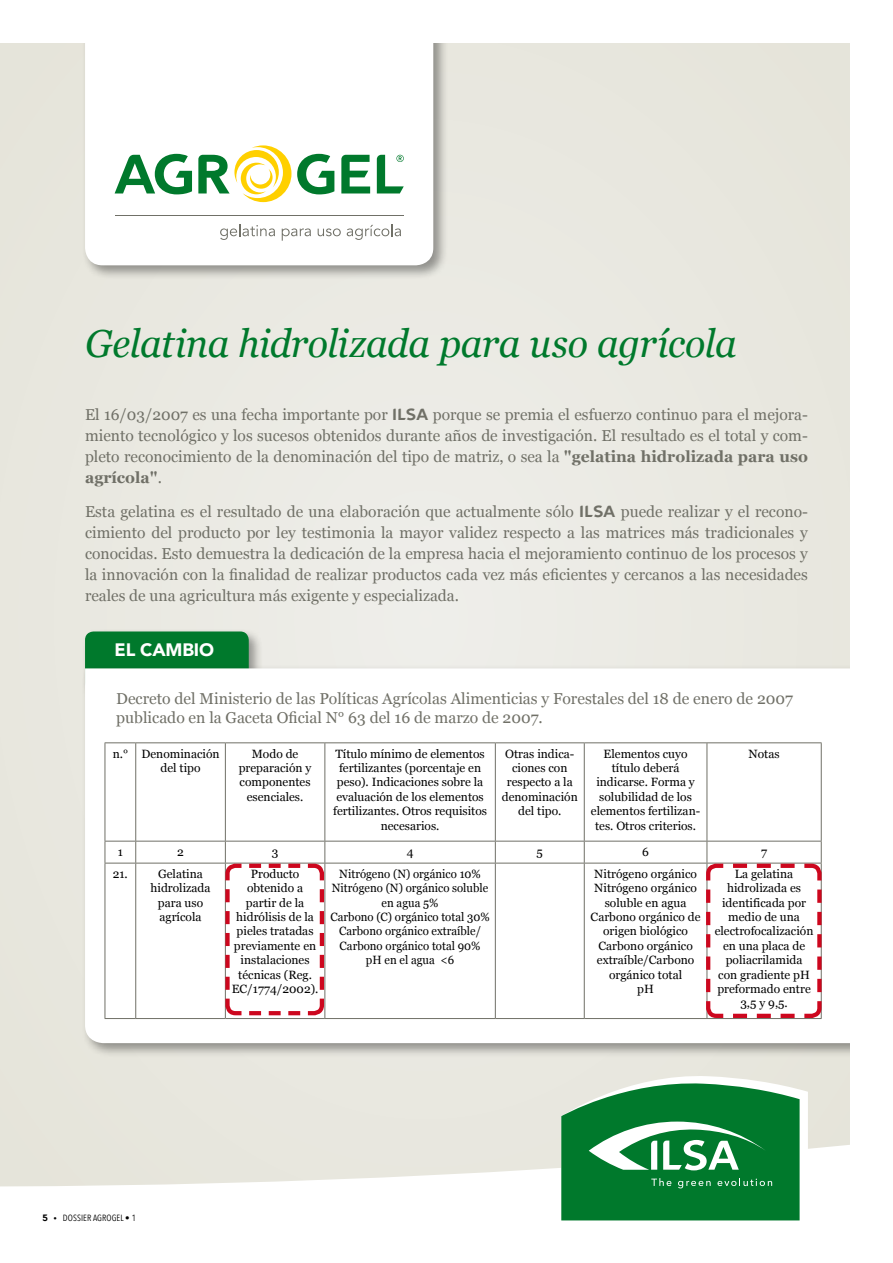
<style>
.page{position:relative;width:893px;height:1263px;background:#fff}
.page>*{position:absolute;margin:0;border:0;box-sizing:border-box;transform-origin:0 0}
.t1{font:italic 39px "Georgia";letter-spacing:-.015em;color:#00792c}
.t2{font:900 18px "Avenir";letter-spacing:-.01em;color:#fff}
.t3{font:15.75px/21px "Georgia";color:#707067;text-align:justify}
.t4{font:12px/14.4px "Georgia";color:#000;text-align:center}
.t5{font:12px/14.4px "Georgia";color:#000;text-align:center;scale:.95 1}
.t6{font:9px "Avenir Next Condensed";letter-spacing:.01em;color:#000}
.s1{font-family:"Ilsanew"}
.s2{font-weight:700}
</style>
<div class="page">
<div style="left:0;top:43px;width:850px;height:1143px;background:#e9e8e0"></div>
<div style="left:82px;top:0;width:366px;height:280px;background:#000;opacity:.38"></div>
<svg style="left:85px;top:43px;width:348px;height:222px"></svg>
<div style="left:82px;top:628px;width:182px;height:76px;background:#000;opacity:.38"></div>
<div style="left:85px;top:631px;width:164px;height:59px;background:#00792c;border-radius:9px"></div>
<div style="left:82px;top:665px;width:811px;height:392px;background:#000;opacity:.38"></div>
<svg style="left:85px;top:668px;width:765px;height:375px"></svg>
<div style="left:850px;top:0;width:43px;height:1263px;background:#fff"></div>
<div style="left:0;top:0;width:893px;height:43px;background:#fff"></div>
<svg style="left:115px;top:154px;width:77px;height:40px"></svg>
<svg style="left:341px;top:155px;width:29px;height:38px"></svg>
<svg style="left:297px;top:154px;width:37px;height:40px"></svg>
<svg style="left:198px;top:145px;width:93px;height:57px"></svg>
<hr style="left:115px;top:215px;width:289px;height:1px;background:#707067">
<svg style="left:377px;top:155px;width:27px;height:38px"></svg>
<svg style="left:220px;top:224px;width:55px;height:16px"></svg>
<svg style="left:282px;top:228px;width:29px;height:13px"></svg>
<svg style="left:318px;top:228px;width:23px;height:8px"></svg>
<svg style="left:347px;top:224px;width:54px;height:16px"></svg>
<hr style="left:105px;top:742px;width:31px;height:1px;background:#707067">
<hr style="left:105px;top:743px;width:1px;height:98px;background:#707067">
<hr style="left:136px;top:742px;width:89px;height:1px;background:#707067">
<hr style="left:135px;top:743px;width:1px;height:98px;background:#707067">
<hr style="left:225px;top:742px;width:100px;height:1px;background:#707067">
<hr style="left:225px;top:743px;width:1px;height:98px;background:#707067">
<hr style="left:325px;top:742px;width:170px;height:1px;background:#707067">
<hr style="left:324px;top:743px;width:1px;height:98px;background:#707067">
<hr style="left:495px;top:742px;width:89px;height:1px;background:#707067">
<hr style="left:495px;top:743px;width:1px;height:98px;background:#707067">
<hr style="left:584px;top:742px;width:123px;height:1px;background:#707067">
<hr style="left:584px;top:743px;width:1px;height:98px;background:#707067">
<hr style="left:707px;top:742px;width:115px;height:1px;background:#707067">
<hr style="left:707px;top:743px;width:1px;height:98px;background:#707067">
<hr style="left:821px;top:743px;width:1px;height:98px;background:#707067">
<hr style="left:105px;top:841px;width:31px;height:1px;background:#707067">
<svg style="left:105px;top:841px;width:1px;height:22px"></svg>
<hr style="left:136px;top:841px;width:89px;height:1px;background:#707067">
<svg style="left:135px;top:841px;width:1px;height:22px"></svg>
<hr style="left:325px;top:841px;width:170px;height:1px;background:#707067">
<hr style="left:495px;top:841px;width:89px;height:1px;background:#707067">
<svg style="left:495px;top:841px;width:1px;height:22px"></svg>
<hr style="left:584px;top:841px;width:123px;height:1px;background:#707067">
<svg style="left:584px;top:841px;width:1px;height:22px"></svg>
<hr style="left:105px;top:863px;width:31px;height:1px;background:#707067">
<hr style="left:105px;top:863px;width:1px;height:155px;background:#707067">
<hr style="left:136px;top:863px;width:89px;height:1px;background:#707067">
<hr style="left:135px;top:863px;width:1px;height:155px;background:#707067">
<hr style="left:225px;top:863px;width:1px;height:155px;background:#707067">
<hr style="left:325px;top:863px;width:170px;height:1px;background:#707067">
<hr style="left:324px;top:863px;width:1px;height:155px;background:#707067">
<hr style="left:495px;top:863px;width:89px;height:1px;background:#707067">
<hr style="left:495px;top:863px;width:1px;height:155px;background:#707067">
<hr style="left:584px;top:863px;width:123px;height:1px;background:#707067">
<hr style="left:584px;top:863px;width:1px;height:155px;background:#707067">
<hr style="left:105px;top:1018px;width:31px;height:1px;background:#707067">
<hr style="left:136px;top:1018px;width:89px;height:1px;background:#707067">
<hr style="left:225px;top:1018px;width:100px;height:1px;background:#707067">
<hr style="left:325px;top:1018px;width:170px;height:1px;background:#707067">
<hr style="left:495px;top:1018px;width:89px;height:1px;background:#707067">
<hr style="left:584px;top:1018px;width:123px;height:1px;background:#707067">
<svg style="left:223px;top:841px;width:103px;height:176px"></svg>
<svg style="left:704px;top:841px;width:120px;height:179px"></svg>
<svg style="left:561px;top:1073px;width:247px;height:147px;background:#3d985d"></svg>
<h1 class="t1" style="left:85px;top:315px;width:653px">Gelatina hidrolizada para uso agrícola</h1>
<p class="t3" style="left:85px;top:404px;width:724px">El 16/03/2007 es una fecha importante por <span class="s1">ILSA</span> porque se premia el esfuerzo continuo para el mejora&shy;miento tecnológico y los sucesos obtenidos durante años de investigación. El resultado es el total y com&shy;pleto reconocimiento de la denominación del tipo de matriz, o sea la <span class="s2">"gelatina hidrolizada para uso agrícola"</span>.</p>
<p class="t3" style="left:85px;top:500px;width:724px">Esta gelatina es el resultado de una elaboración que actualmente sólo <span class="s1">ILSA</span> puede realizar y el recono&shy;cimiento del producto por ley testimonia la mayor validez respecto a las matrices más tradicionales y conocidas. Esto demuestra la dedicación de la empresa hacia el mejoramiento continuo de los procesos y la innovación con la finalidad de realizar productos cada vez más eficientes y cercanos a las necesidades reales de una agricultura más exigente y especializada.</p>
<p class="t2" style="left:115px;top:634px;width:101px">EL CAMBIO</p>
<p class="t3" style="left:116px;top:688px;width:678px;line-height:19.5px">Decreto del Ministerio de las Políticas Agrícolas Alimenticias y Forestales del 18 de enero de 2007 publicado en la Gaceta Oficial N° 63 del 16 de marzo de 2007.</p>
<p class="t4" style="left:161px;top:746px;width:61px;text-align:left;text-indent:-48px">n.° Denominación del tipo</p>
<p class="t4" style="left:239px;top:746px;width:74px">Modo de preparación y componentes esenciales.</p>
<p class="t4" style="left:333px;top:746px;width:155px">Título mínimo de elementos fertilizantes (porcentaje en peso). Indicaciones sobre la evaluación de los elementos fertilizantes. Otros requisitos necesarios.</p>
<p class="t4" style="left:502px;top:746px;width:77px">Otras indica&shy;ciones con respecto a la denominación del tipo.</p>
<p class="t4" style="left:591px;top:746px;width:111px">Elementos cuyo título deberá indicarse. Forma y solubilidad de los elementos fertilizan&shy;tes. Otros criterios.</p>
<p class="t4" style="left:749px;top:746px;width:33px">Notas</p>
<p class="t4" style="left:118px;top:844px;width:7px">1</p>
<p class="t4" style="left:177px;top:844px;width:8px">2</p>
<p class="t4" style="left:272px;top:844px;width:8px">3</p>
<p class="t4" style="left:407px;top:844px;width:8px">4</p>
<p class="t4" style="left:537px;top:844px;width:8px">5</p>
<p class="t4" style="left:642px;top:844px;width:8px">6</p>
<p class="t4" style="left:761px;top:844px;width:8px">7</p>
<p class="t4" style="left:113px;top:866px;width:17px">21.</p>
<p class="t4" style="left:151px;top:866px;width:62px">Gelatina hidrolizada para uso agrícola</p>
<p class="t4" style="left:232px;top:866px;width:88px">Producto obtenido a partir de la hidrólisis de la pieles tratadas previamente en instalaciones técnicas (Reg.<br>EC/1774/2002).</p>
<p class="t5" style="left:331px;top:866px;width:169px">Nitrógeno (N) orgánico 10%<br>Nitrógeno (N) orgánico soluble en agua 5%<br>Carbono (C) orgánico total 30%<br>Carbono orgánico extraíble/<br>Carbono orgánico total 90% pH en el agua &lt;6</p>
<p class="t4" style="left:591px;top:866px;width:111px">Nitrógeno orgánico<br>Nitrógeno orgánico soluble en agua<br>Carbono orgánico de origen biológico<br>Carbono orgánico extraíble/Carbono orgánico total<br>pH</p>
<p class="t4" style="left:715px;top:866px;width:100px">La gelatina hidrolizada es identificada por medio de una electrofocalización en una placa de poliacrilamida con gradiente pH preformado entre<br>3,5 y 9,5.</p>
<p class="t6" style="left:43px;top:1210px;width:95px"><span class="s1">5 •</span> DOSSIER AGROGEL • 1</p>
</div>
